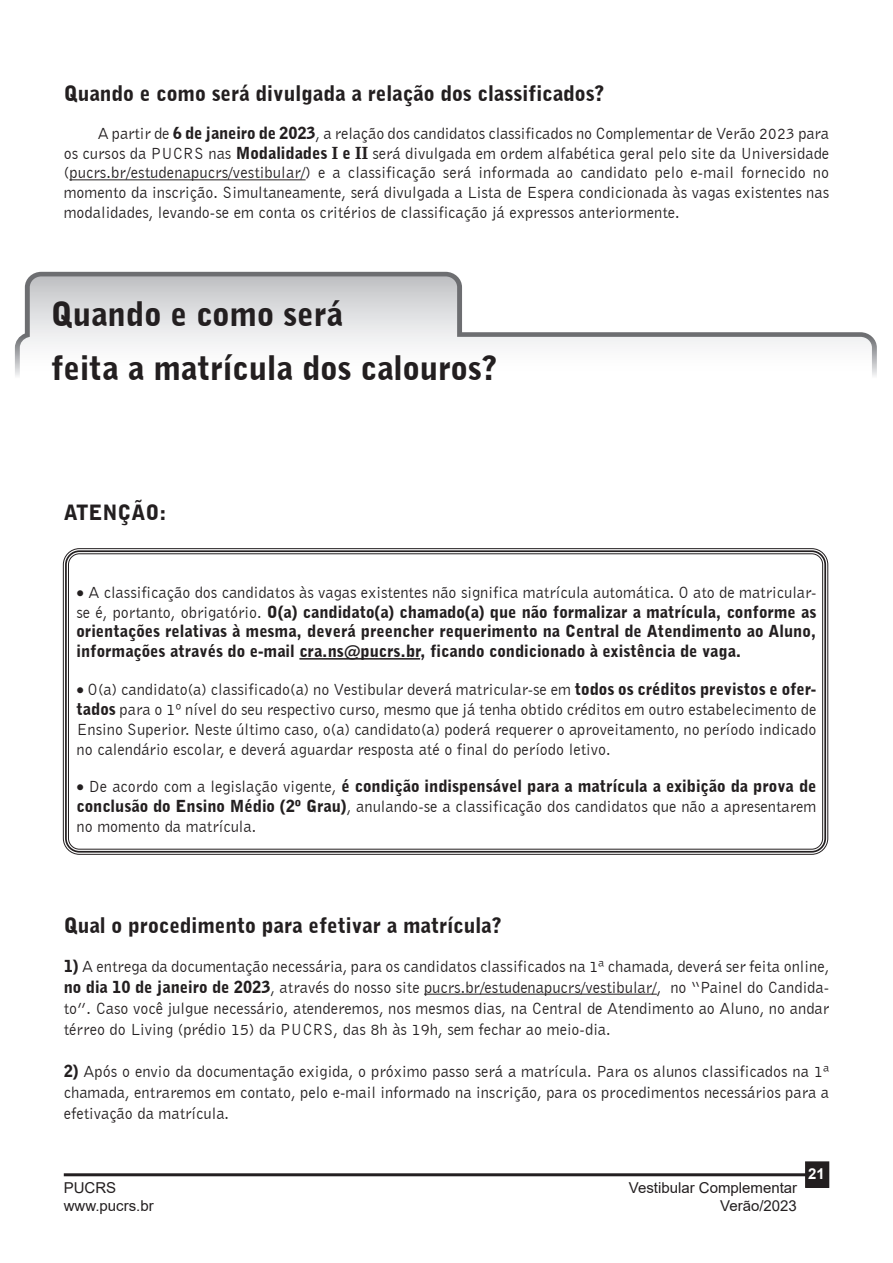
<style>
.page{position:relative;width:893px;height:1263px;background:#fff}
.page>*{position:absolute;margin:0;border:0;box-sizing:border-box;transform-origin:0 0}
.t1{font:900 33px "Bell Gothic BT";color:#231f20}
.t2{font:900 21px "Bell Gothic BT";color:#231f20}
.Corpo_do_Texto_3{font:16.5px/19.8px "Bell Gothic BT";color:#231f20;text-align:justify}
.Corpo_do_Texto_3-2{font:900 16.5px/19.8px "Bell Gothic BT";color:#231f20;text-align:justify}
.t3{font:15px "Arial";color:#231f20}
.t4{font:700 15px "Arial";color:#fff}
.s1{font-weight:900}
.s2{font-weight:400}
</style>
<div class="page">
<hr style="left:64px;top:1173px;width:745px;height:3px;background:#231f20">
<div style="left:806px;top:1162px;width:22px;height:25px;background:#231f20"></div>
<div style="left:805px;top:1161px;width:24px;height:27px;border:2px solid #231f20"></div>
<svg style="left:15px;top:272px;width:862px;height:104px"></svg>
<div style="left:65px;top:550px;width:761px;height:303px;border:2px solid #231f20;border-radius:14px"></div>
<hr style="left:69px;top:179px;width:237px;height:1px;background:#231f20">
<hr style="left:299px;top:658px;width:121px;height:2px;background:#231f20">
<hr style="left:424px;top:994px;width:233px;height:1px;background:#231f20">
<p class="t2" style="left:64px;top:80px;width:542px">Quando e como será divulgada a relação dos classificados?</p>
<p class="Corpo_do_Texto_3" style="left:64px;top:123px;width:767px;text-indent:34px">A partir de <span class="s1">6 de janeiro de 2023</span>, a relação dos candidatos classificados no Complementar de Verão 2023 para os cursos da PUCRS nas <span class="s1">Modalidades I e II</span> será divulgada em ordem alfabética geral pelo site da Universidade (pucrs.br/estudenapucrs/vestibular/) e a classificação será informada ao candidato pelo e-mail fornecido no momento da inscrição. Simultaneamente, será divulgada a Lista de Espera condicionada às vagas existentes nas modalidades, levando-se em conta os critérios de classificação já expressos anteriormente.</p>
<p class="t1" style="left:51px;top:294px;width:294px">Quando e como será</p>
<p class="t1" style="left:51px;top:348px;width:447px">feita a matrícula dos calouros?</p>
<p class="t2" style="left:64px;top:500px;width:104px">ATENÇÃO:</p>
<p class="Corpo_do_Texto_3-2" style="left:76px;top:582px;width:741px">• <span class="s2">A classificação dos candidatos às vagas existentes não significa matrícula automática. O ato de matricular&shy;se é, portanto, obrigatório.</span> O(a) candidato(a) chamado(a) que não formalizar a matrícula, conforme as orientações relativas à mesma, deverá preencher requerimento na Central de Atendimento ao Aluno, informações através do e-mail cra.ns@pucrs.br, ficando condicionado à existência de vaga.</p>
<p class="Corpo_do_Texto_3" style="left:76px;top:679px;width:741px">• O(a) candidato(a) classificado(a) no Vestibular deverá matricular-se em <span class="s1">todos os créditos previstos e ofer&shy;tados</span> para o 1º nível do seu respectivo curso, mesmo que já tenha obtido créditos em outro estabelecimento de Ensino Superior. Neste último caso, o(a) candidato(a) poderá requerer o aproveitamento, no período indicado no calendário escolar, e deverá aguardar resposta até o final do período letivo.</p>
<p class="Corpo_do_Texto_3" style="left:76px;top:776px;width:741px">• De acordo com a legislação vigente, <span class="s1">é condição indispensável para a matrícula a exibição da prova de conclusão do Ensino Médio (2º Grau)</span>, anulando-se a classificação dos candidatos que não a apresentarem no momento da matrícula.</p>
<p class="t2" style="left:64px;top:912px;width:439px">Qual o procedimento para efetivar a matrícula?</p>
<p class="Corpo_do_Texto_3" style="left:64px;top:955px;width:767px;line-height:21px"><span class="s1">1)</span> A entrega da documentação necessária, para os candidatos classificados na 1ª chamada, deverá ser feita online, <span class="s1">no dia 10 de janeiro de 2023</span>, através do nosso site pucrs.br/estudenapucrs/vestibular/, no “Painel do Candida&shy;to”. Caso você julgue necessário, atenderemos, nos mesmos dias, na Central de Atendimento ao Aluno, no andar térreo do Living (prédio 15) da PUCRS, das 8h às 19h, sem fechar ao meio-dia.</p>
<p class="Corpo_do_Texto_3" style="left:64px;top:1060px;width:767px;line-height:21px"><span class="s1">2)</span> Após o envio da documentação exigida, o próximo passo será a matrícula. Para os alunos classificados na 1ª chamada, entraremos em contato, pelo e-mail informado na inscrição, para os procedimentos necessários para a efetivação da matrícula.</p>
<p class="t3" style="left:64px;top:1177px;width:54px">PUCRS</p>
<p class="t3" style="left:629px;top:1177px;width:170px">Vestibular Complementar</p>
<p class="t3" style="left:64px;top:1195px;width:92px">www.pucrs.br</p>
<p class="t3" style="left:720px;top:1195px;width:78px">Verão/2023</p>
<p class="t4" style="left:808px;top:1164px;width:18px">21</p>
</div>
